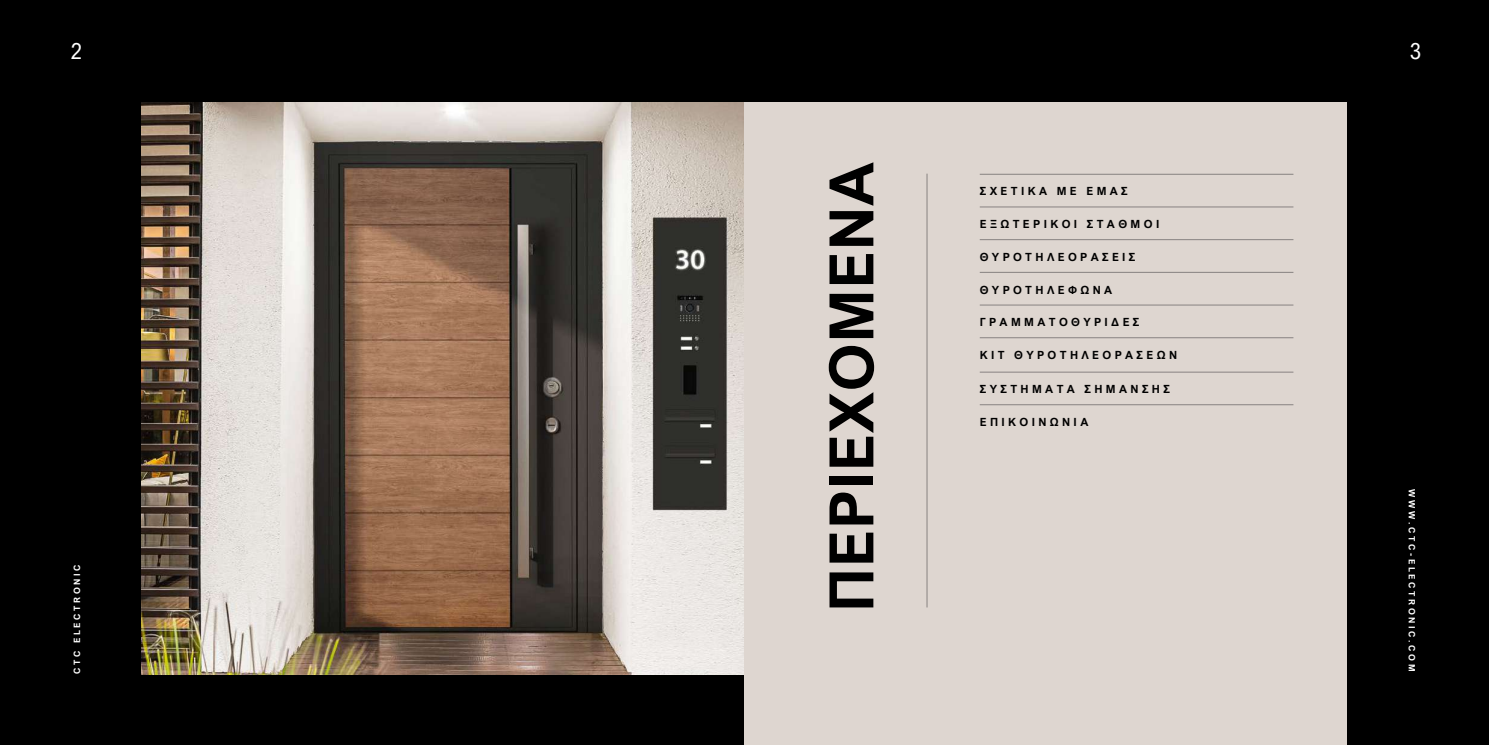
<style>
.page{position:relative;width:1489px;height:745px;background:#fff}
.page>*{position:absolute;margin:0;border:0;box-sizing:border-box;transform-origin:0 0}
.t1{font:700 61.25px "Arial Nova";letter-spacing:.01em;color:#000}
.t2{font:22.5px "Arial Nova Cond";color:#fff}
.t3{font:700 11.25px "Arial Nova";letter-spacing:.3em;color:#000}
.t4{font:700 8.75px "Arial Nova";letter-spacing:.3em;color:#fff}
</style>
<div class="page">
<div style="left:0;top:0;width:1488px;height:744px;background:#000"></div>
<img style="left:142px;top:103px;width:602px;height:570px">
<div style="left:744px;top:103px;width:602px;height:570px;background:#ded6d0"></div>
<div style="left:744px;top:170px;width:602px;height:574px;background:#ded6d0"></div>
<hr style="left:979px;top:174px;width:314px;height:1px;background:#878281">
<hr style="left:979px;top:206px;width:314px;height:1px;background:#878281">
<hr style="left:979px;top:239px;width:314px;height:1px;background:#878281">
<hr style="left:979px;top:272px;width:314px;height:1px;background:#878281">
<hr style="left:979px;top:304px;width:314px;height:1px;background:#878281">
<hr style="left:979px;top:337px;width:314px;height:1px;background:#878281">
<hr style="left:979px;top:371px;width:314px;height:1px;background:#878281">
<hr style="left:979px;top:404px;width:314px;height:1px;background:#878281">
<hr style="left:926px;top:173px;width:1px;height:434px;background:#878281">
<h2 class="t2" style="left:71px;top:37px;width:13px">2</h2>
<h2 class="t2" style="left:1409px;top:37px;width:13px">3</h2>
<p class="t4" style="left:72px;top:673px;width:111px;rotate:-90deg">CTC ELECTRONIC</p>
<h1 class="t1" style="left:815px;top:611px;width:451px;rotate:-90deg">ΠΕΡΙΕΧΟΜΕΝΑ</h1>
<p class="t3" style="left:979px;top:185px;width:149px">ΣΧΕΤΙΚΑ ΜΕ ΕΜΑΣ</p>
<p class="t3" style="left:979px;top:217px;width:181px">ΕΞΩΤΕΡΙΚΟΙ ΣΤΑΘΜΟΙ</p>
<p class="t3" style="left:979px;top:250px;width:157px">ΘΥΡΟΤΗΛΕΟΡΑΣΕΙΣ</p>
<p class="t3" style="left:979px;top:283px;width:134px">ΘΥΡΟΤΗΛΕΦΩΝΑ</p>
<p class="t3" style="left:979px;top:315px;width:161px">ΓΡΑΜΜΑΤΟΘΥΡΙΔΕΣ</p>
<p class="t3" style="left:979px;top:348px;width:199px">KIT ΘΥΡΟΤΗΛΕΟΡΑΣΕΩΝ</p>
<p class="t3" style="left:979px;top:382px;width:192px">ΣΥΣΤΗΜΑΤΑ ΣΗΜΑΝΣΗΣ</p>
<p class="t3" style="left:979px;top:415px;width:110px">ΕΠΙΚΟΙΝΩΝΙΑ</p>
<p class="t4" style="left:1416px;top:489px;width:183px;rotate:90deg">WWW.CTC-ELECTRONIC.COM</p>
</div>
